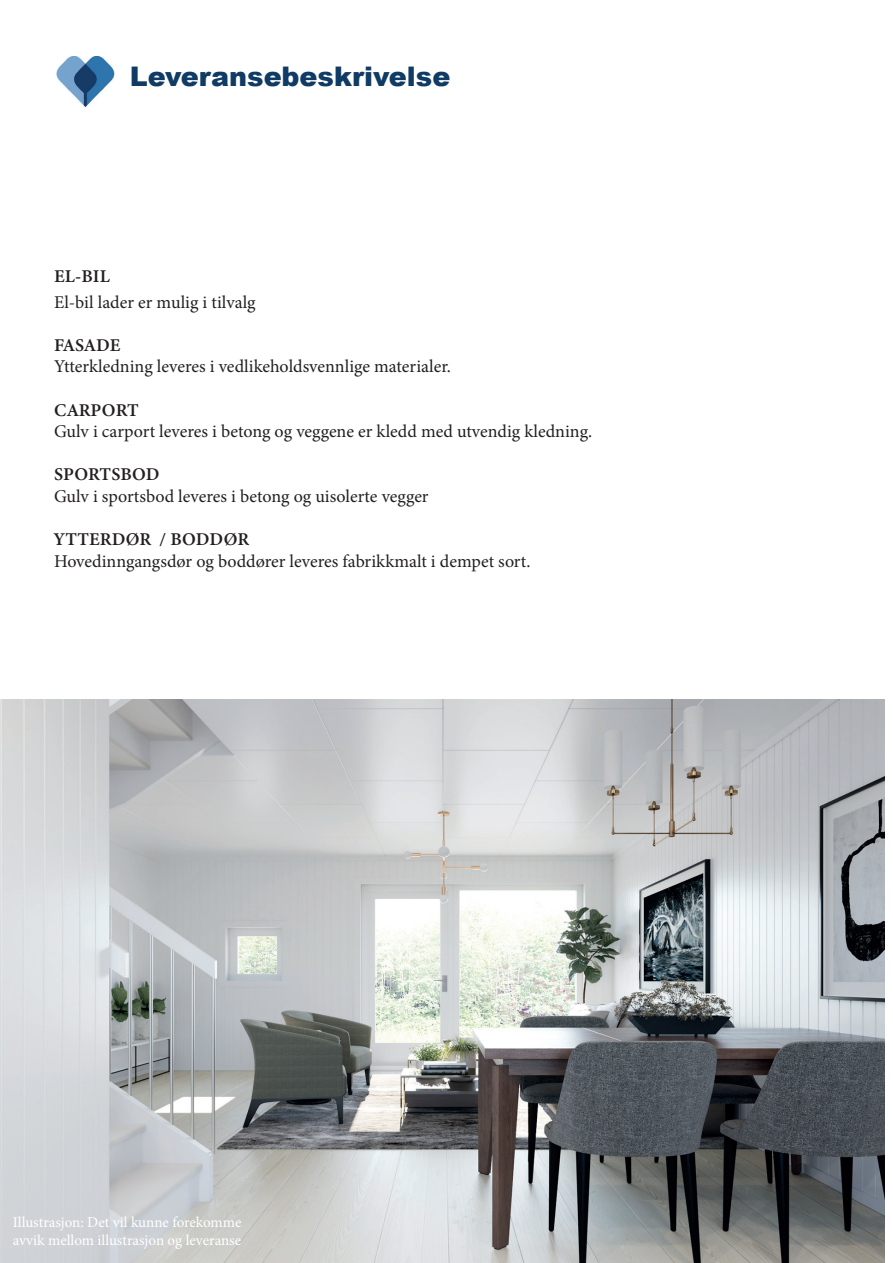
<style>
.page{position:relative;width:893px;height:1263px;background:#fff}
.page>*{position:absolute;margin:0;border:0;box-sizing:border-box;transform-origin:0 0}
.t1{font:900 27px "Arial";color:#103b64}
.t2{font:18px "Minion Pro";color:#231f20}
.t3{font:18px "Minion Variable Concept";letter-spacing:.005em;color:#231f20}
.t4{font:15px/18px "Minion Pro";color:#fff}
</style>
<div class="page">
<img style="left:56px;top:57px;width:59px;height:51px">
<img style="left:0;top:699px;width:884px;height:564px">
<h1 class="t1" style="left:130px;top:56px;width:322px">Leveransebeskrivelse</h1>
<p class="t3" style="left:54px;top:264px;width:58px">EL-BIL</p>
<p class="t2" style="left:54px;top:290px;width:203px">El-bil lader er mulig i tilvalg</p>
<p class="t3" style="left:54px;top:332px;width:68px">FASADE</p>
<p class="t2" style="left:54px;top:355px;width:399px">Ytterkledning leveres i vedlikeholdsvennlige materialer.</p>
<p class="t3" style="left:54px;top:397px;width:86px">CARPORT</p>
<p class="t2" style="left:54px;top:419px;width:540px">Gulv i carport leveres i betong og veggene er kledd med utvendig kledning.</p>
<p class="t3" style="left:54px;top:462px;width:107px">SPORTSBOD</p>
<p class="t2" style="left:54px;top:484px;width:376px">Gulv i sportsbod leveres i betong og uisolerte vegger</p>
<p class="t3" style="left:54px;top:527px;width:196px">YTTERDØR / BODDØR</p>
<p class="t2" style="left:54px;top:549px;width:478px">Hovedinngangsdør og boddører leveres fabrikkmalt i dempet sort.</p>
<p class="t4" style="left:13px;top:1213px;width:230px">Illustrasjon: Det vil kunne forekomme avvik mellom illustrasjon og leveranse</p>
</div>
